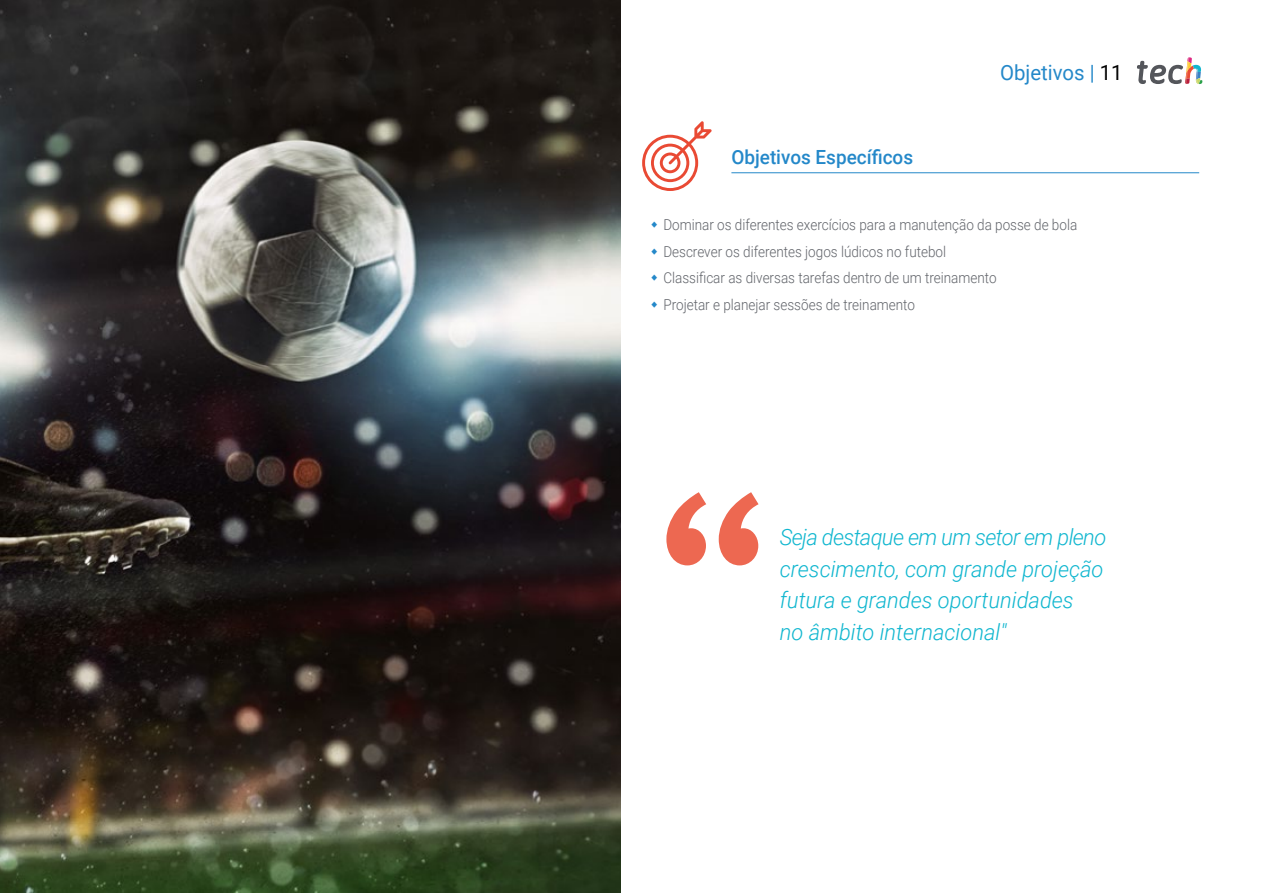
<style>
.page{position:relative;width:1263px;height:893px;background:#fff}
.page>*{position:absolute;margin:0;border:0;box-sizing:border-box;transform-origin:0 0}
.t1{font:italic 300 22.5px/31.5px "Roboto";color:#0fb6cf}
.t2{font:21px "Roboto";color:#2488c9}
.t3{font:500 19.5px "Roboto";color:#2488c9}
.t4{font:300 15px/26.7px "Roboto";color:#61646a;scale:.9 1}
.s1{color:#000}
</style>
<div class="page">
<svg style="left:642px;top:121px;width:70px;height:70px"></svg>
<hr style="left:731px;top:172px;width:468px;height:1px;background:#2488c9">
<img style="left:0;top:0;width:621px;height:893px">
<svg style="left:1137px;top:57px;width:65px;height:27px"></svg>
<svg style="left:666px;top:492px;width:92px;height:73px"></svg>
<h3 class="t3" style="left:731px;top:144px;width:183px">Objetivos Específicos</h3>
<h2 class="t2" style="left:1000px;top:57px;width:124px">Objetivos | <span class="s1">11</span></h2>
<p class="t4" style="left:663px;top:211px;width:461px">Dominar os diferentes exercícios para a manutenção da posse de bola Descrever os diferentes jogos lúdicos no futebol<br>Classificar as diversas tarefas dentro de um treinamento<br>Projetar e planejar sessões de treinamento</p>
<h1 class="t1" style="left:780px;top:521px;width:328px">Seja destaque em um setor em pleno crescimento, com grande projeção futura e grandes oportunidades<br>no âmbito internacional"</h1>
</div>
